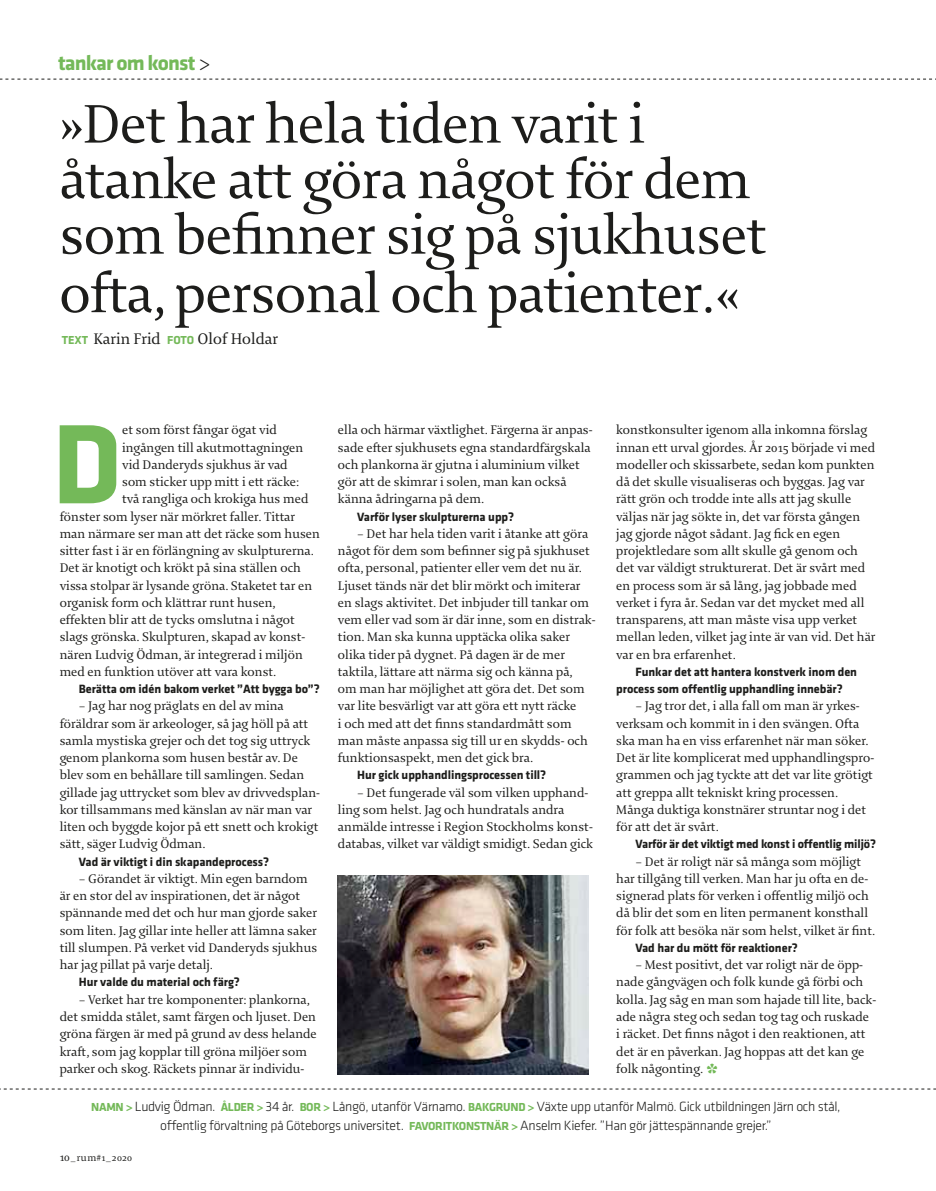
<style>
.page{position:relative;width:936px;height:1191px;background:#fff}
.page>*{position:absolute;margin:0;border:0;box-sizing:border-box;transform-origin:0 0}
.brödtext{font:700 117.15px "Klavika";color:#74b959}
.t1{font:58.5px/56.6px "Enigma";letter-spacing:-.015em;color:#1d1d1b}
.t2{font:700 33px "Enigma";color:#74b959}
.t3{font:700 21.45px "Klavika";letter-spacing:-.04em;color:#74b959}
.t4{font:16.5px "Enigma";color:#1d1d1b}
.t5{font:300 13.8px "Klavika";letter-spacing:-.025em;color:#1d1d1b}
.brödtext-2{font:13.5px/17.2px "Enigma";color:#1d1d1b}
.t6{font:700 12.45px/17.2px "Klavika";letter-spacing:-.005em;color:#1d1d1b}
.t7{font:10.5px "Enigma";letter-spacing:.025em;color:#1d1d1b}
.s1{font-weight:300;color:#1d1d1b}
.s2{font-family:"Klavika";font-weight:700;font-size:12px;color:#74b959}
.s3{font-weight:700;font-size:12px;color:#74b959}
.s4{font-size:12px}
</style>
<div class="page">
<svg style="left:0;top:79px;width:932px;height:1px"></svg>
<svg style="left:0;top:1088px;width:935px;height:1px"></svg>
<img style="left:338px;top:875px;width:250px;height:199px">
<p class="t3" style="left:58px;top:51px;width:154px">tankar om konst <span class="s1">&gt;</span></p>
<p class="t1" style="left:60px;top:97px;width:709px">»Det har hela tiden varit i åtanke att göra något för dem som befinner sig på sjukhuset ofta, personal och patienter.«</p>
<p class="t4" style="left:62px;top:329px;width:218px"><span class="s2">TEXT</span> Karin Frid <span class="s2">FOTO</span> Olof Holdar</p>
<p class="brödtext" style="left:52px;top:401px;width:72px">D</p>
<p class="brödtext-2" style="left:122px;top:422px;width:156px">et som först fångar ögat vid</p>
<p class="brödtext-2" style="left:122px;top:439px;width:182px">ingången till akutmottagningen</p>
<p class="brödtext-2" style="left:122px;top:456px;width:167px">vid Danderyds sjukhus är vad</p>
<p class="brödtext-2" style="left:122px;top:473px;width:179px">som sticker upp mitt i ett räcke:</p>
<p class="brödtext-2" style="left:122px;top:491px;width:188px">två rangliga och krokiga hus med</p>
<p class="brödtext-2" style="left:60px;top:508px;width:237px">fönster som lyser när mörkret faller. Tittar</p>
<p class="brödtext-2" style="left:60px;top:525px;width:262px">man närmare ser man att det räcke som husen</p>
<p class="brödtext-2" style="left:60px;top:542px;width:256px">sitter fast i är en förlängning av skulpturerna.</p>
<p class="brödtext-2" style="left:60px;top:560px;width:243px">Det är knotigt och krökt på sina ställen och</p>
<p class="brödtext-2" style="left:60px;top:577px;width:254px">vissa stolpar är lysande gröna. Staketet tar en</p>
<p class="brödtext-2" style="left:60px;top:594px;width:217px">organisk form och klättrar runt husen,</p>
<p class="brödtext-2" style="left:60px;top:611px;width:237px">effekten blir att de tycks omslutna i något</p>
<p class="brödtext-2" style="left:60px;top:629px;width:247px">slags grönska. Skulpturen, skapad av konst-</p>
<p class="brödtext-2" style="left:60px;top:646px;width:244px">nären Ludvig Ödman, är integrerad i miljön</p>
<p class="brödtext-2" style="left:60px;top:663px;width:218px">med en funktion utöver att vara konst.</p>
<p class="t6" style="left:79px;top:680px;width:242px">Berätta om idén bakom verket ”Att bygga bo”?</p>
<p class="brödtext-2" style="left:60px;top:698px;width:262px;text-indent:19px">– Jag har nog präglats en del av mina föräldrar som är arkeologer, så jag höll på att samla mystiska grejer och det tog sig uttryck genom plankorna som husen består av. De blev som en behållare till samlingen. Sedan gillade jag uttrycket som blev av drivvedsplan&shy;kor tillsammans med känslan av när man var liten och byggde kojor på ett snett och krokigt sätt, säger Ludvig Ödman.</p>
<p class="t6" style="left:79px;top:853px;width:192px">Vad är viktigt i din skapandeprocess?</p>
<p class="brödtext-2" style="left:60px;top:870px;width:259px;text-indent:19px">– Görandet är viktigt. Min egen barndom är en stor del av inspirationen, det är något spännande med det och hur man gjorde saker som liten. Jag gillar inte heller att lämna saker till slumpen. På verket vid Danderyds sjukhus har jag pillat på varje detalj.</p>
<p class="t6" style="left:79px;top:974px;width:163px">Hur valde du material och färg?</p>
<p class="brödtext-2" style="left:60px;top:991px;width:259px;text-indent:19px">– Verket har tre komponenter: plankorna, det smidda stålet, samt färgen och ljuset. Den gröna färgen är med på grund av dess helande kraft, som jag kopplar till gröna miljöer som parker och skog. Räckets pinnar är individu-</p>
<p class="brödtext-2" style="left:338px;top:422px;width:256px">ella och härmar växtlighet. Färgerna är anpas&shy;sade efter sjukhusets egna standardfärgskala och plankorna är gjutna i aluminium vilket gör att de skimrar i solen, man kan också känna ådringarna på dem.</p>
<p class="t6" style="left:357px;top:508px;width:158px">Varför lyser skulpturerna upp?</p>
<p class="brödtext-2" style="left:338px;top:525px;width:259px;text-indent:19px">– Det har hela tiden varit i åtanke att göra något för dem som befinner sig på sjukhuset ofta, personal, patienter eller vem det nu är.<br>Ljuset tänds när det blir mörkt och imiterar en slags aktivitet. Det inbjuder till tankar om vem eller vad som är där inne, som en distrak&shy;tion. Man ska kunna upptäcka olika saker olika tider på dygnet. På dagen är de mer taktila, lättare att närma sig och känna på,<br>om man har möjlighet att göra det. Det som var lite besvärligt var att göra ett nytt räcke<br>i och med att det finns standardmått som man måste anpassa sig till ur en skydds- och funktionsaspekt, men det gick bra.</p>
<p class="t6" style="left:357px;top:767px;width:191px">Hur gick upphandlingsprocessen till?</p>
<p class="brödtext-2" style="left:338px;top:784px;width:256px;text-indent:19px">– Det fungerade väl som vilken upphand&shy;ling som helst. Jag och hundratals andra anmälde intresse i Region Stockholms konst&shy;databas, vilket var väldigt smidigt. Sedan gick</p>
<p class="brödtext-2" style="left:616px;top:422px;width:261px">konstkonsulter igenom alla inkomna förslag innan ett urval gjordes. År 2015 började vi med modeller och skissarbete, sedan kom punkten då det skulle visualiseras och byggas. Jag var rätt grön och trodde inte alls att jag skulle väljas när jag sökte in, det var första gången jag gjorde något sådant. Jag fick en egen projektledare som allt skulle gå genom och det var väldigt strukturerat. Det är svårt med en process som är så lång, jag jobbade med verket i fyra år. Sedan var det mycket med all transparens, att man måste visa upp verket mellan leden, vilket jag inte är van vid. Det här var en bra erfarenhet.</p>
<p class="t6" style="left:616px;top:663px;width:242px;text-indent:19px">Funkar det att hantera konstverk inom den process som offentlig upphandling innebär?</p>
<p class="brödtext-2" style="left:616px;top:698px;width:259px;text-indent:19px">– Jag tror det, i alla fall om man är yrkes&shy;verksam och kommit in i den svängen. Ofta ska man ha en viss erfarenhet när man söker.<br>Det är lite komplicerat med upphandlingspro&shy;grammen och jag tyckte att det var lite grötigt att greppa allt tekniskt kring processen.<br>Många duktiga konstnärer struntar nog i det för att det är svårt.</p>
<p class="t6" style="left:635px;top:836px;width:242px">Varför är det viktigt med konst i offentlig miljö?</p>
<p class="brödtext-2" style="left:616px;top:853px;width:261px;text-align:center">– Det är roligt när så många som möjligt<br>har tillgång till verken. Man har ju ofta en de&shy;signerad plats för verken i offentlig miljö och då blir det som en liten permanent konsthall för folk att besöka när som helst, vilket är fint.</p>
<p class="t6" style="left:635px;top:939px;width:164px">Vad har du mött för reaktioner?</p>
<p class="brödtext-2" style="left:616px;top:956px;width:261px;text-indent:19px">– Mest positivt, det var roligt när de öpp&shy;nade gångvägen och folk kunde gå förbi och kolla. Jag såg en man som hajade till lite, back&shy;ade några steg och sedan tog tag och ruskade i räcket. Det finns något i den reaktionen, att det är en påverkan. Jag hoppas att det kan ge folk någonting.</p>
<p class="t2" style="left:705px;top:1057px;width:15px">*</p>
<p class="t5" style="left:91px;top:1099px;width:750px"><span class="s3">NAMN &gt;</span> Ludvig Ödman. <span class="s3">ÅLDER &gt;</span> 34 år. <span class="s3">BOR &gt;</span> Långö, utanför Värnamo. <span class="s3">BAKGRUND &gt;</span> Växte upp utanför Malmö. Gick utbildningen Järn och stål,</p>
<p class="t5" style="left:160px;top:1117px;width:613px">offentlig förvaltning på Göteborgs universitet. <span class="s3">FAVORITKONSTNÄR &gt;</span> Anselm Kiefer. ”Han gör jättespännande grejer.”</p>
<p class="t7" style="left:60px;top:1151px;width:74px"><span class="s4">10</span>_rum#1_2020</p>
</div>
